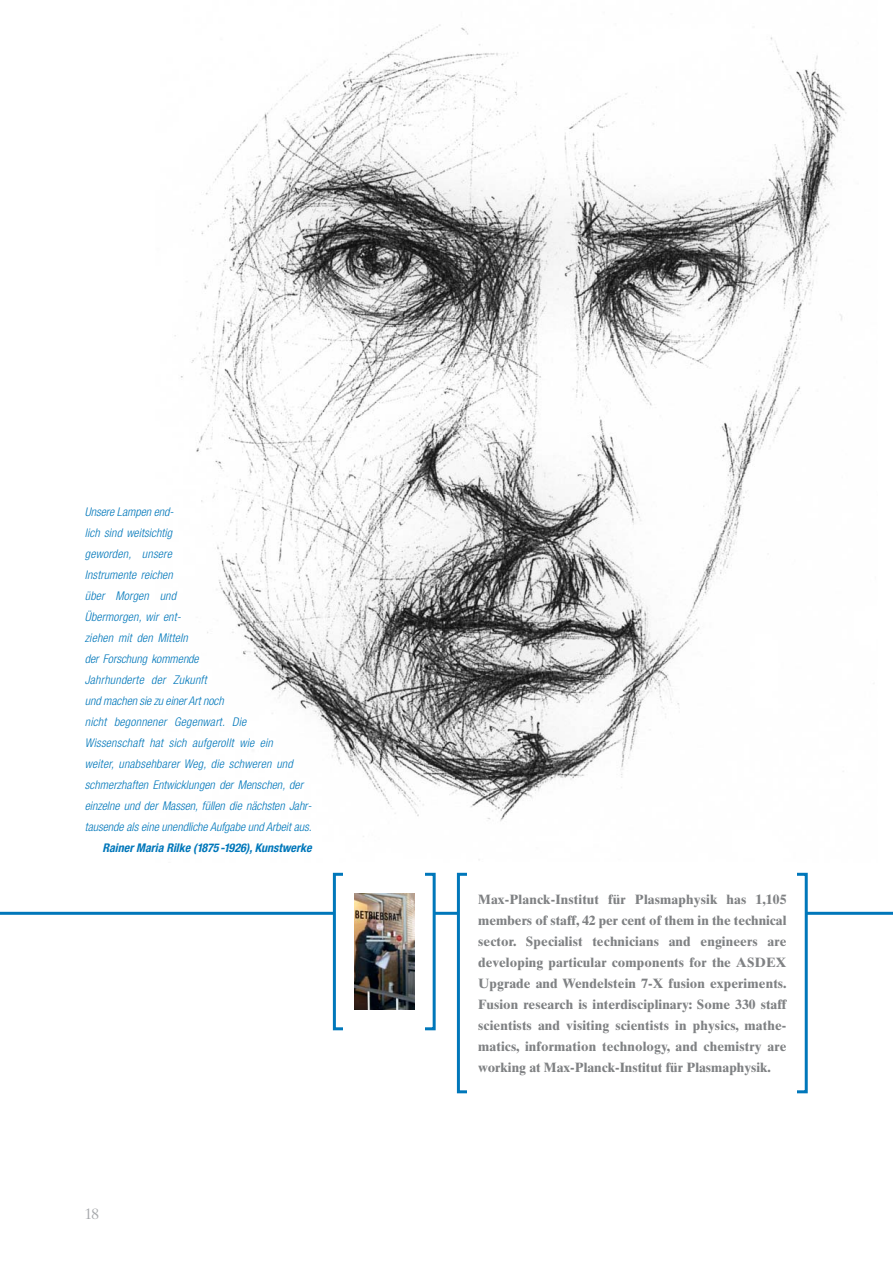
<style>
.page{position:relative;width:893px;height:1263px;background:#fff}
.page>*{position:absolute;margin:0;border:0;box-sizing:border-box;transform-origin:0 0}
.t1{font:15px "Times Ten";color:#a7a9ac}
.t2{font:700 13.5px/21px "Times Ten";color:#808284;text-align:justify}
.t3{font:italic 300 condensed 12px/21px "Helvetica Neue";letter-spacing:.005em;color:#0077ba}
.t4{font:italic 700 condensed 12px "Helvetica Neue";color:#0077ba}
</style>
<div class="page">
<hr style="left:0;top:912px;width:893px;height:3px;background:#0077ba">
<img style="left:174px;top:24px;width:672px;height:836px">
<div style="left:458px;top:874px;width:348px;height:218px;background:#fff"></div>
<div style="left:457px;top:873px;width:351px;height:220px;border:3px solid #0077ba"></div>
<div style="left:468px;top:862px;width:329px;height:242px;background:#fff"></div>
<div style="left:334px;top:874px;width:100px;height:155px;background:#fff"></div>
<div style="left:333px;top:873px;width:103px;height:157px;border:3px solid #0077ba"></div>
<div style="left:343px;top:862px;width:82px;height:179px;background:#fff"></div>
<img style="left:354px;top:894px;width:60px;height:115px">
<p class="t3" style="left:85px;top:502px;width:231px">Unsere Lampen end-<br>lich sind weitsichtig<br>geworden, unsere<br>Instrumente reichen<br>über Morgen und<br>Übermorgen, wir ent-<br>ziehen mit den Mitteln<br>der Forschung kommende<br>Jahrhunderte der Zukunft<br>und machen sie zu einerArtnoch<br>nicht begonnener Gegenwart. Die<br>Wissenschaft hat sich aufgerollt wie ein<br>weiter, unabsehbarer Weg, die schweren und schmerzhaften Entwicklungen der Menschen, der einzelne und der Massen, füllen die nächsten Jahr&shy;tausende als eine unendliche Aufgabe und Arbeitaus.</p>
<p class="t4" style="left:102px;top:843px;width:213px">RainerMaria Rilke (1875 -1926), Kunstwerke</p>
<p class="t1" style="left:85px;top:1208px;width:16px">18</p>
<p class="t2" style="left:478px;top:890px;width:310px">Max-Planck-Institut für Plasmaphysik has 1,105 members of staff, 42 per cent of them in the technical sector. Specialist technicians and engineers are developing particular components for the ASDEX Upgrade and Wendelstein 7-X fusion experiments.<br>Fusion research is interdisciplinary: Some 330 staff scientists and visiting scientists in physics, mathe&shy;matics, information technology, and chemistry are working at Max-Planck-Institut für Plasmaphysik.</p>
</div>
